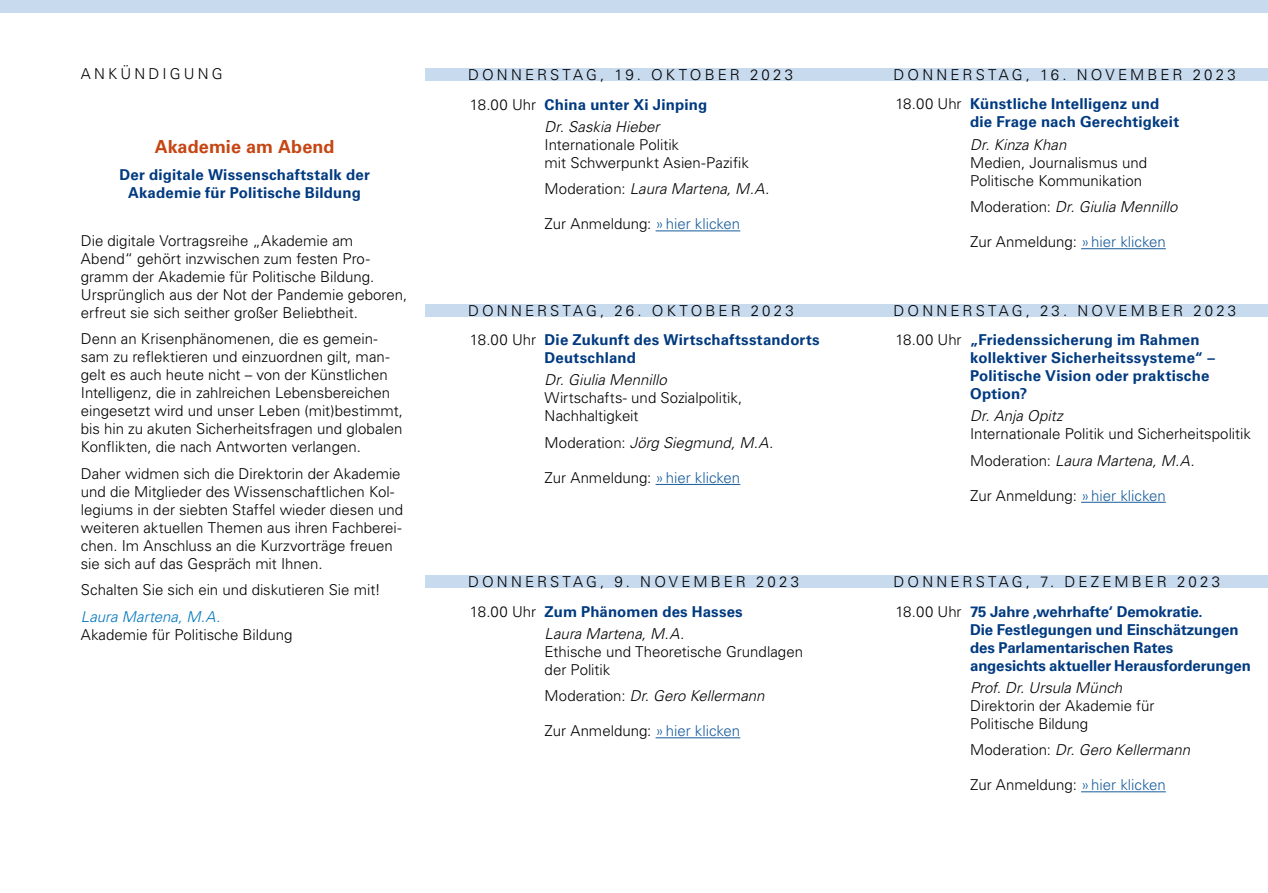
<style>
.page{position:relative;width:1268px;height:893px;background:#fff}
.page>*{position:absolute;margin:0;border:0;box-sizing:border-box;transform-origin:0 0}
.Tabelle_Vortragstitel_rot_10p{font:700 18px "Univers LT Std";letter-spacing:.005em;color:#c54613}
.Programm_Fließtext_10p{font:300 15px/18px "Univers LT Std";color:#000}
.Tabelle_Fließtext-m-Tab_10_12p{font:300 15px/18px "Univers LT Std";color:#000}
.Tabelle_Fließtext-m-Tab_10_12p-2{font:700 15px/18px "Univers LT Std";letter-spacing:.01em;color:#003a80}
.Tabelle_Fließtext-m-Tab_10_12p-3{font:italic 300 15px "Univers LT Std";color:#000}
.Tabelle_Tag_schwarz_10_12p{font:300 15px "Univers LT Std";letter-spacing:.21em;color:#000}
.Tabelle_Fließtext-m-Tab_10_12p-4{font:700 15px/18px "Univers LT Std";letter-spacing:-.01em;color:#003a80}
.Fließtext_10{font:700 15px/18px "Univers LT Std";letter-spacing:.015em;color:#003a80;text-align:center}
.Rubrik{font:300 15px "Univers LT Std";letter-spacing:.21em;color:#000}
.s1{font-style:italic;color:#0076bd}
.s2{font-weight:300;color:#000}
.s3{font-style:italic}
.s4{font-style:normal}
.s5{color:#165b9a}
</style>
<div class="page">
<div style="left:0;top:0;width:1267px;height:13px;background:#c8daee"></div>
<div style="left:425px;top:68px;width:425px;height:13px;background:#c8daee"></div>
<hr style="left:655px;top:231px;width:85px;height:1px;background:#165b9a">
<div style="left:850px;top:68px;width:417px;height:13px;background:#c8daee"></div>
<hr style="left:1080px;top:248px;width:85px;height:1px;background:#165b9a">
<div style="left:425px;top:575px;width:425px;height:13px;background:#c8daee"></div>
<hr style="left:655px;top:737px;width:85px;height:1px;background:#165b9a">
<div style="left:850px;top:304px;width:417px;height:13px;background:#c8daee"></div>
<hr style="left:1080px;top:502px;width:85px;height:1px;background:#165b9a">
<div style="left:850px;top:575px;width:417px;height:13px;background:#c8daee"></div>
<hr style="left:1080px;top:791px;width:85px;height:1px;background:#165b9a">
<div style="left:425px;top:304px;width:425px;height:13px;background:#c8daee"></div>
<hr style="left:655px;top:484px;width:85px;height:1px;background:#165b9a">
<p class="Rubrik" style="left:81px;top:65px;width:143px">ANKÜNDIGUNG</p>
<p class="Tabelle_Vortragstitel_rot_10p" style="left:155px;top:136px;width:181px">Akademie am Abend</p>
<p class="Fließtext_10" style="left:119px;top:166px;width:252px">Der digitale Wissenschaftstalk der<br>Akademie für Politische Bildung</p>
<p class="Programm_Fließtext_10p" style="left:81px;top:231px;width:328px">Die digitale Vortragsreihe „Akademie am Abend“ gehört inzwischen zum festen Pro&shy;gramm der Akademie für Politische Bildung.<br>Ursprünglich aus der Not der Pandemie geboren, erfreut sie sich seither großer Beliebtheit.</p>
<p class="Programm_Fließtext_10p" style="left:81px;top:330px;width:324px">Denn an Krisenphänomenen, die es gemein&shy;sam zu reflektieren und einzuordnen gilt, man&shy;gelt es auch heute nicht – von der Künstlichen Intelligenz, die in zahlreichen Lebensbereichen eingesetzt wird und unser Leben (mit)bestimmt, bis hin zu akuten Sicherheitsfragen und globalen Konflikten, die nach Antworten verlangen.</p>
<p class="Programm_Fließtext_10p" style="left:81px;top:464px;width:324px">Daher widmen sich die Direktorin der Akademie und die Mitglieder des Wissenschaftlichen Kol&shy;legiums in der siebten Staffel wieder diesen und weiteren aktuellen Themen aus ihren Fachberei&shy;chen. Im Anschluss an die Kurzvorträge freuen sie sich auf das Gespräch mit Ihnen.</p>
<p class="Programm_Fließtext_10p" style="left:81px;top:581px;width:301px">Schalten Sie sich ein und diskutieren Sie mit!</p>
<p class="Programm_Fließtext_10p" style="left:81px;top:607px;width:213px"><span class="s1">Laura Martena, M.A.<br></span>Akademie für Politische Bildung</p>
<p class="Tabelle_Tag_schwarz_10_12p" style="left:468px;top:66px;width:326px">DONNERSTAG, 19. OKTOBER 2023</p>
<p class="Tabelle_Fließtext-m-Tab_10_12p-2" style="left:470px;top:95px;width:239px"><span class="s2">18.00 Uhr</span> China unter Xi Jinping</p>
<p class="Tabelle_Fließtext-m-Tab_10_12p" style="left:544px;top:118px;width:206px"><span class="s3">Dr. Saskia Hieber<br></span>Internationale Politik<br>mit Schwerpunkt Asien-Pazifik</p>
<p class="Tabelle_Fließtext-m-Tab_10_12p-3" style="left:544px;top:180px;width:226px"><span class="s4">Moderation:</span> Laura Martena, M.A.</p>
<p class="Tabelle_Fließtext-m-Tab_10_12p" style="left:544px;top:215px;width:197px">Zur Anmeldung: <span class="s5">»hier klicken</span></p>
<p class="Tabelle_Tag_schwarz_10_12p" style="left:468px;top:301px;width:327px">DONNERSTAG, 26. OKTOBER 2023</p>
<p class="Tabelle_Fließtext-m-Tab_10_12p-2" style="left:544px;top:331px;width:276px;text-indent:-75px"><span class="s2">18.00 Uhr</span> Die Zukunft des Wirtschaftsstandorts<br>Deutschland</p>
<p class="Tabelle_Fließtext-m-Tab_10_12p" style="left:544px;top:371px;width:199px"><span class="s3">Dr. Giulia Mennillo<br></span>Wirtschafts- und Sozialpolitik,<br>Nachhaltigkeit</p>
<p class="Tabelle_Fließtext-m-Tab_10_12p-3" style="left:544px;top:434px;width:230px"><span class="s4">Moderation:</span> Jörg Siegmund, M.A.</p>
<p class="Tabelle_Fließtext-m-Tab_10_12p" style="left:544px;top:469px;width:197px">Zur Anmeldung: <span class="s5">»hier klicken</span></p>
<p class="Tabelle_Tag_schwarz_10_12p" style="left:468px;top:573px;width:332px">DONNERSTAG, 9. NOVEMBER 2023</p>
<p class="Tabelle_Fließtext-m-Tab_10_12p-2" style="left:470px;top:602px;width:274px"><span class="s2">18.00 Uhr</span> Zum Phänomen des Hasses</p>
<p class="Tabelle_Fließtext-m-Tab_10_12p" style="left:544px;top:624px;width:260px"><span class="s3">Laura Martena, M.A.<br></span>Ethische und Theoretische Grundlagen der Politik</p>
<p class="Tabelle_Fließtext-m-Tab_10_12p-3" style="left:544px;top:687px;width:221px"><span class="s4">Moderation:</span> Dr. Gero Kellermann</p>
<p class="Tabelle_Fließtext-m-Tab_10_12p" style="left:544px;top:722px;width:197px">Zur Anmeldung: <span class="s5">»hier klicken</span></p>
<p class="Tabelle_Tag_schwarz_10_12p" style="left:893px;top:66px;width:343px">DONNERSTAG, 16. NOVEMBER 2023</p>
<p class="Tabelle_Fließtext-m-Tab_10_12p-2" style="left:969px;top:95px;width:210px;text-indent:-75px"><span class="s2">18.00 Uhr</span> Künstliche Intelligenz und die Frage nach Gerechtigkeit</p>
<p class="Tabelle_Fließtext-m-Tab_10_12p" style="left:969px;top:135px;width:178px"><span class="s3">Dr. Kinza Khan<br></span>Medien, Journalismus und<br>Politische Kommunikation</p>
<p class="Tabelle_Fließtext-m-Tab_10_12p-3" style="left:969px;top:198px;width:209px"><span class="s4">Moderation:</span> Dr. Giulia Mennillo</p>
<p class="Tabelle_Fließtext-m-Tab_10_12p" style="left:969px;top:233px;width:197px">Zur Anmeldung: <span class="s5">»hier klicken</span></p>
<p class="Tabelle_Tag_schwarz_10_12p" style="left:893px;top:301px;width:344px">DONNERSTAG, 23. NOVEMBER 2023</p>
<p class="Tabelle_Fließtext-m-Tab_10_12p-2" style="left:969px;top:331px;width:246px;text-indent:-75px"><span class="s2">18.00 Uhr</span> „Friedenssicherung im Rahmen kollektiver Sicherheitssysteme“ –<br>Politische Vision oder praktische<br>Option?</p>
<p class="Tabelle_Fließtext-m-Tab_10_12p" style="left:969px;top:407px;width:282px"><span class="s3">Dr. Anja Opitz<br></span>Internationale Politik und Sicherheitspolitik</p>
<p class="Tabelle_Fließtext-m-Tab_10_12p-3" style="left:969px;top:451px;width:226px"><span class="s4">Moderation:</span> Laura Martena, M.A.</p>
<p class="Tabelle_Fließtext-m-Tab_10_12p" style="left:969px;top:486px;width:197px">Zur Anmeldung: <span class="s5">»hier klicken</span></p>
<p class="Tabelle_Tag_schwarz_10_12p" style="left:893px;top:573px;width:328px">DONNERSTAG, 7. DEZEMBER 2023</p>
<p class="Tabelle_Fließtext-m-Tab_10_12p-4" style="left:969px;top:602px;width:282px;text-indent:-75px"><span class="s2">18.00 Uhr</span> 75 Jahre ‚wehrhafte‘ Demokratie.<br>Die Festlegungen und Einschätzungen des Parlamentarischen Rates angesichts aktueller Herausforderungen</p>
<p class="Tabelle_Fließtext-m-Tab_10_12p" style="left:969px;top:678px;width:186px"><span class="s3">Prof. Dr. Ursula Münch<br></span>Direktorin der Akademie für<br>Politische Bildung</p>
<p class="Tabelle_Fließtext-m-Tab_10_12p-3" style="left:969px;top:741px;width:221px"><span class="s4">Moderation:</span> Dr. Gero Kellermann</p>
<p class="Tabelle_Fließtext-m-Tab_10_12p" style="left:969px;top:776px;width:197px">Zur Anmeldung: <span class="s5">»hier klicken</span></p>
</div>
